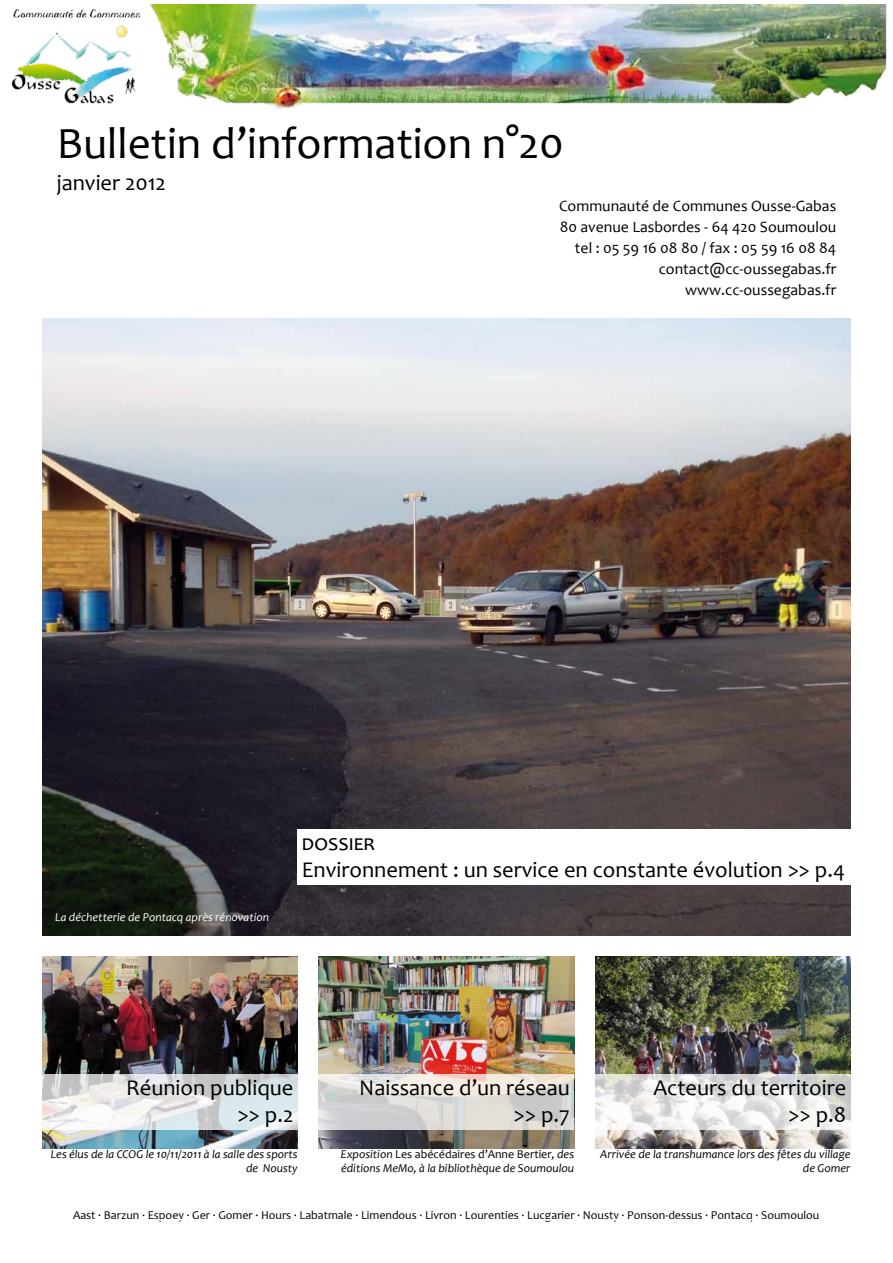
<style>
.page{position:relative;width:893px;height:1263px;background:#fff}
.page>*{position:absolute;margin:0;border:0;box-sizing:border-box;transform-origin:0 0}
.t1{font:45px "Candara";color:#000}
.t2{font:22.5px/27px "Candara";color:#000;text-align:right}
.t3{font:15.75px/21px "Candara";color:#000;text-align:right}
.t4{font:italic 12px/14.4px "Candara";color:#000;text-align:right}
.t5{font:12px "Candara";color:#000}
.t6{font:italic 12px "Candara";color:#fff}
.s1{font-style:normal}
</style>
<div class="page">
<img style="left:149px;top:4px;width:738px;height:106px">
<img style="left:11px;top:9px;width:129px;height:95px">
<div style="left:43px;top:111px;width:807px;height:208px;border:2px solid #fff"></div>
<img style="left:43px;top:319px;width:807px;height:616px">
<div style="left:43px;top:1178px;width:807px;height:42px;border:2px solid #fff;border-radius:18px"></div>
<img style="left:43px;top:957px;width:255px;height:191px">
<img style="left:319px;top:957px;width:255px;height:191px">
<img style="left:595px;top:957px;width:255px;height:191px">
<div style="left:298px;top:829px;width:557px;height:55px;background:#fff"></div>
<svg style="left:43px;top:1075px;width:255px;height:55px"></svg>
<svg style="left:319px;top:1075px;width:255px;height:55px;background:#dedbd7"></svg>
<svg style="left:595px;top:1075px;width:255px;height:55px"></svg>
<h1 class="t1" style="left:57px;top:115px;width:509px">Bulletin d’information n°20</h1>
<h2 class="t2" style="left:57px;top:169px;width:111px">janvier 2012</h2>
<h3 class="t3" style="left:559px;top:195px;width:279px">Communauté de Communes Ousse-Gabas<br>80 avenue Lasbordes - 64 420 Soumoulou tel : 05 59 16 08 80 / fax : 05 59 16 08 84 contact@cc-oussegabas.fr www.cc-oussegabas.fr</h3>
<p class="t6" style="left:55px;top:909px;width:215px">La déchetterie de Pontacq après rénovation</p>
<h2 class="t2" style="left:302px;top:829px;width:545px;text-align:left">dossier<br>Environnement : un service en constante évolution &gt;&gt; p.4</h2>
<h2 class="t2" style="left:126px;top:1074px;width:169px">Réunion publique &gt;&gt; p.2</h2>
<h2 class="t2" style="left:359px;top:1074px;width:212px">Naissance d’un réseau &gt;&gt; p.7</h2>
<h2 class="t2" style="left:653px;top:1074px;width:194px">Acteurs du territoire &gt;&gt; p.8</h2>
<p class="t4" style="left:51px;top:1147px;width:248px">Les élus de la CCOG le 10/11/2011 à la salle des sports de Nousty</p>
<p class="t4" style="left:341px;top:1147px;width:235px;text-align:left">Exposition <span class="s1">Les abécédaires d’Anne Bertier</span>, des éditions MeMo, à la bibliothèque de Soumoulou</p>
<p class="t4" style="left:600px;top:1147px;width:252px">Arrivée de la transhumance lors des fêtes du village de Gomer</p>
<p class="t5" style="left:73px;top:1207px;width:748px">Aast · Barzun · Espoey · Ger · Gomer · Hours · Labatmale · Limendous · Livron · Lourenties · Lucgarier · Nousty · Ponson-dessus · Pontacq · Soumoulou</p>
</div>
